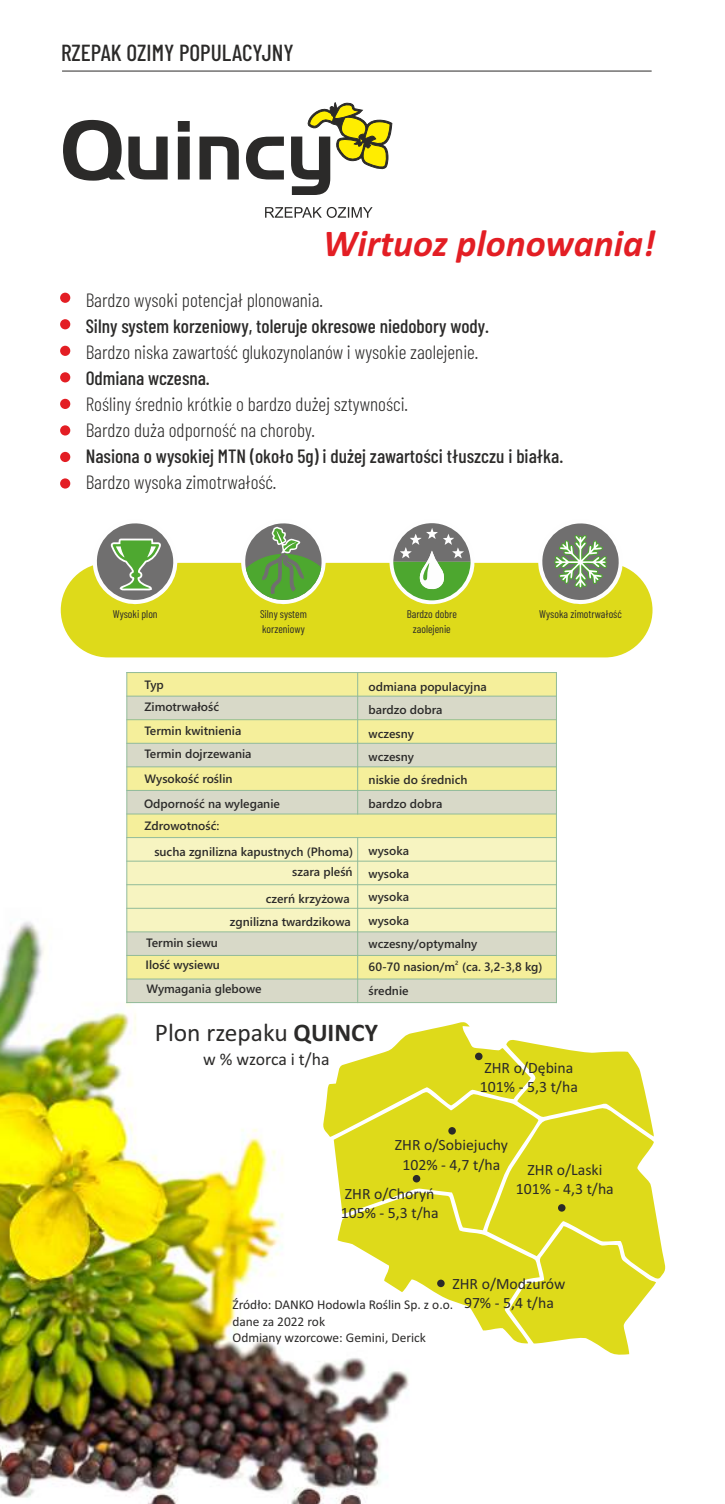
<style>
.page{position:relative;width:725px;height:1504px;background:#fff}
.page>*{position:absolute;margin:0;border:0;box-sizing:border-box;transform-origin:0 0}
.t1{font:81.38px "Handel Gothic";color:#2b2a29}
.t2{font:italic 700 37.8px "Calibri";color:#e31e24}
.t3{font:25.55px "Calibri";color:#2b2a29}
.t4{font:500 23.28px "Barlow Condensed";color:#2b2a29}
.t5{font:300 19.25px/25.9px "Barlow Condensed";color:#2b2a29}
.t6{font:500 19.25px "Barlow Condensed";color:#2b2a29}
.t7{font:17.68px "Calibri";letter-spacing:-.01em;color:#2b2a29}
.t8{font:15.75px/19.2px "Calibri";color:#2b2a29}
.t9{font:13.47px/16.4px "Calibri";color:#2b2a29}
.t10{font:600 12.08px/23.4px "Segoe UI";color:#2b2a29}
.t11{font:11.03px/15px "Barlow Condensed";color:#2b2a29;text-align:center}
.t12{font:600 6.12px "Segoe UI";color:#2b2a29}
.s1{font-weight:700}
.s2{font-size:15.75px}
</style>
<div class="page">
<img style="left:0;top:771px;width:557px;height:732px">
<div style="left:60px;top:292px;width:10px;height:11px;background:#e31e24;border-radius:50%"></div>
<div style="left:60px;top:346px;width:10px;height:10px;background:#e31e24;border-radius:50%"></div>
<div style="left:60px;top:319px;width:10px;height:10px;background:#e31e24;border-radius:50%"></div>
<div style="left:60px;top:372px;width:10px;height:10px;background:#e31e24;border-radius:50%"></div>
<div style="left:60px;top:399px;width:10px;height:10px;background:#e31e24;border-radius:50%"></div>
<div style="left:60px;top:425px;width:10px;height:10px;background:#e31e24;border-radius:50%"></div>
<div style="left:60px;top:452px;width:10px;height:10px;background:#e31e24;border-radius:50%"></div>
<div style="left:60px;top:478px;width:10px;height:10px;background:#e31e24;border-radius:50%"></div>
<svg style="left:307px;top:102px;width:86px;height:68px"></svg>
<svg style="left:265px;top:207px;width:107px;height:11px"></svg>
<div style="left:127px;top:672px;width:230px;height:24px;background:#f5ef9b"></div>
<div style="left:357px;top:672px;width:199px;height:24px;background:#f5ef9b"></div>
<div style="left:127px;top:696px;width:230px;height:23px;background:#d8d9c8"></div>
<div style="left:357px;top:696px;width:199px;height:23px;background:#d8d9c8"></div>
<div style="left:127px;top:719px;width:230px;height:24px;background:#f5ef9b"></div>
<div style="left:357px;top:719px;width:199px;height:24px;background:#f5ef9b"></div>
<div style="left:127px;top:743px;width:230px;height:23px;background:#d8d9c8"></div>
<div style="left:357px;top:743px;width:199px;height:23px;background:#d8d9c8"></div>
<div style="left:127px;top:766px;width:230px;height:24px;background:#f5ef9b"></div>
<div style="left:357px;top:766px;width:199px;height:24px;background:#f5ef9b"></div>
<div style="left:127px;top:790px;width:230px;height:24px;background:#d8d9c8"></div>
<div style="left:357px;top:790px;width:199px;height:24px;background:#d8d9c8"></div>
<div style="left:127px;top:814px;width:429px;height:23px;background:#f5ef9b"></div>
<div style="left:127px;top:837px;width:230px;height:24px;background:#f7f4c1"></div>
<div style="left:357px;top:837px;width:199px;height:24px;background:#f7f4c1"></div>
<div style="left:127px;top:861px;width:230px;height:23px;background:#f7f4c1"></div>
<div style="left:357px;top:861px;width:199px;height:23px;background:#f7f4c1"></div>
<div style="left:127px;top:884px;width:230px;height:24px;background:#f7f4c1"></div>
<div style="left:357px;top:884px;width:199px;height:24px;background:#f7f4c1"></div>
<div style="left:127px;top:908px;width:230px;height:23px;background:#f7f4c1"></div>
<div style="left:357px;top:908px;width:199px;height:23px;background:#f7f4c1"></div>
<div style="left:127px;top:931px;width:230px;height:24px;background:#d8d9c8"></div>
<div style="left:357px;top:931px;width:199px;height:24px;background:#d8d9c8"></div>
<div style="left:127px;top:955px;width:230px;height:23px;background:#f5ef9b"></div>
<div style="left:357px;top:955px;width:199px;height:23px;background:#f5ef9b"></div>
<div style="left:127px;top:978px;width:230px;height:24px;background:#d8d9c8"></div>
<div style="left:357px;top:978px;width:199px;height:24px;background:#d8d9c8"></div>
<hr style="left:126px;top:672px;width:1px;height:330px;background:#91bb99">
<hr style="left:357px;top:837px;width:1px;height:165px;background:#91bb99">
<hr style="left:357px;top:672px;width:1px;height:142px;background:#91bb99">
<hr style="left:555px;top:672px;width:1px;height:330px;background:#91bb99">
<hr style="left:126px;top:1001px;width:430px;height:1px;background:#91bb99">
<hr style="left:126px;top:978px;width:430px;height:1px;background:#91bb99">
<hr style="left:126px;top:954px;width:430px;height:1px;background:#91bb99">
<hr style="left:126px;top:931px;width:430px;height:1px;background:#91bb99">
<hr style="left:126px;top:907px;width:430px;height:1px;background:#91bb99">
<hr style="left:126px;top:884px;width:430px;height:1px;background:#91bb99">
<hr style="left:126px;top:860px;width:430px;height:1px;background:#91bb99">
<hr style="left:126px;top:837px;width:430px;height:1px;background:#91bb99">
<hr style="left:126px;top:813px;width:430px;height:1px;background:#91bb99">
<hr style="left:126px;top:789px;width:430px;height:1px;background:#91bb99">
<hr style="left:126px;top:766px;width:430px;height:1px;background:#91bb99">
<hr style="left:126px;top:742px;width:430px;height:1px;background:#91bb99">
<hr style="left:126px;top:719px;width:430px;height:1px;background:#91bb99">
<hr style="left:126px;top:695px;width:430px;height:1px;background:#91bb99">
<hr style="left:126px;top:672px;width:430px;height:1px;background:#91bb99">
<hr style="left:62px;top:71px;width:589px;height:1px;background:#2b2a29">
<div style="left:61px;top:563px;width:591px;height:94px;background:#deda1a;border-radius:47px"></div>
<svg style="left:389px;top:523px;width:88px;height:82px"></svg>
<svg style="left:93px;top:523px;width:88px;height:81px"></svg>
<svg style="left:538px;top:523px;width:88px;height:81px"></svg>
<svg style="left:241px;top:523px;width:89px;height:81px"></svg>
<svg style="left:321px;top:1019px;width:345px;height:337px"></svg>
<div style="left:475px;top:1052px;width:7px;height:8px;background:#2b2a29;border-radius:50%"></div>
<svg style="left:448px;top:1126px;width:7px;height:8px"></svg>
<svg style="left:412px;top:1174px;width:8px;height:8px"></svg>
<svg style="left:557px;top:1203px;width:8px;height:8px"></svg>
<div style="left:437px;top:1279px;width:7px;height:7px;background:#2b2a29;border-radius:50%"></div>
<h3 class="t4" style="left:61px;top:37px;width:234px">RZEPAK OZIMY POPULACYJNY</h3>
<h1 class="t1" style="left:61px;top:120px;width:276px">Quincy</h1>
<h2 class="t2" style="left:323px;top:227px;width:333px">Wirtuoz plonowania!</h2>
<h3 class="t5" style="left:86px;top:286px;width:238px">Bardzo wysoki potencjał plonowania.</h3>
<h3 class="t6" style="left:86px;top:313px;width:404px">Silny system korzeniowy, toleruje okresowe niedobory wody.</h3>
<h3 class="t5" style="left:86px;top:338px;width:394px">Bardzo niska zawartość glukozynolanów i wysokie zaolejenie.</h3>
<h3 class="t6" style="left:86px;top:365px;width:125px">Odmiana wczesna.</h3>
<h3 class="t5" style="left:86px;top:390px;width:324px">Rośliny średnio krótkie o bardzo dużej sztywności.<br>Bardzo duża odporność na choroby.</h3>
<h3 class="t6" style="left:86px;top:443px;width:479px">Nasiona o wysokiej MTN (około 5g) i dużej zawartości tłuszczu i białka.</h3>
<h3 class="t5" style="left:86px;top:468px;width:192px">Bardzo wysoka zimotrwałość.</h3>
<p class="t11" style="left:113px;top:606px;width:46px">Wysoki plon</p>
<p class="t11" style="left:260px;top:606px;width:48px">Silny system</p>
<p class="t11" style="left:539px;top:606px;width:84px">Wysoka zimotrwałość</p>
<p class="t11" style="left:262px;top:621px;width:44px">korzeniowy</p>
<p class="t11" style="left:406px;top:606px;width:52px">Bardzo dobre zaolejenie</p>
<p class="t10" style="left:144px;top:674px;width:21px">Typ</p>
<p class="t10" style="left:368px;top:676px;width:120px">odmiana populacyjna bardzo dobra wczesny<br>wczesny<br>niskie do średnich bardzo dobra</p>
<p class="t10" style="left:368px;top:839px;width:110px">wysoka<br>wysoka<br>wysoka<br>wysoka wczesny/optymalny</p>
<p class="t12" style="left:455px;top:960px;width:5px">2</p>
<p class="t10" style="left:368px;top:956px;width:175px">60-70 nasion/m (ca. 3,2-3,8 kg) średnie</p>
<p class="t10" style="left:144px;top:696px;width:109px">Zimotrwałość<br>Termin kwitnienia<br>Termin dojrzewania</p>
<p class="t10" style="left:144px;top:767px;width:137px;line-height:24.7px">Wysokość roślin<br>Odporność na wyleganie</p>
<p class="t10" style="left:144px;top:814px;width:76px">Zdrowotność:</p>
<p class="t10" style="left:154px;top:842px;width:200px;line-height:20.7px;text-align:right">sucha zgnilizna kapustnych (Phoma) szara pleśń</p>
<p class="t10" style="left:230px;top:889px;width:122px;line-height:22.2px;text-align:right">czerń krzyżowa zgnilizna twardzikowa</p>
<p class="t10" style="left:145px;top:932px;width:76px;line-height:22.2px">Termin siewu<br>Ilość wysiewu</p>
<p class="t10" style="left:146px;top:978px;width:117px">Wymagania glebowe</p>
<h3 class="t3" style="left:155px;top:1021px;width:224px">Plon rzepaku <span class="s1">QUINCY</span></h3>
<h3 class="t7" style="left:203px;top:1051px;width:128px">w % wzorca i t/ha</h3>
<h3 class="t8" style="left:480px;top:1058px;width:99px">ZHR o/Dębina<br>101% - 5,3 t/ha</h3>
<h3 class="t8" style="left:395px;top:1136px;width:114px;text-align:center">ZHR o/Sobiejuchy<br>102% - 4,7 t/ha</h3>
<h3 class="t8" style="left:340px;top:1185px;width:99px">ZHR o/Choryń<br>105% - 5,3 t/ha</h3>
<h3 class="t8" style="left:515px;top:1161px;width:99px;text-align:center">ZHR o/Laski<br>101% - 4,3 t/ha</h3>
<h3 class="t8" style="left:452px;top:1275px;width:114px">ZHR o/Modzurów</h3>
<p class="t9" style="left:232px;top:1297px;width:323px">Źródło: DANKO Hodowla Roślin Sp. z o.o. <span class="s2">97% - 5,4 t/ha </span>dane za 2022 rok<br>Odmiany wzorcowe: Gemini, Derick</p>
</div>
